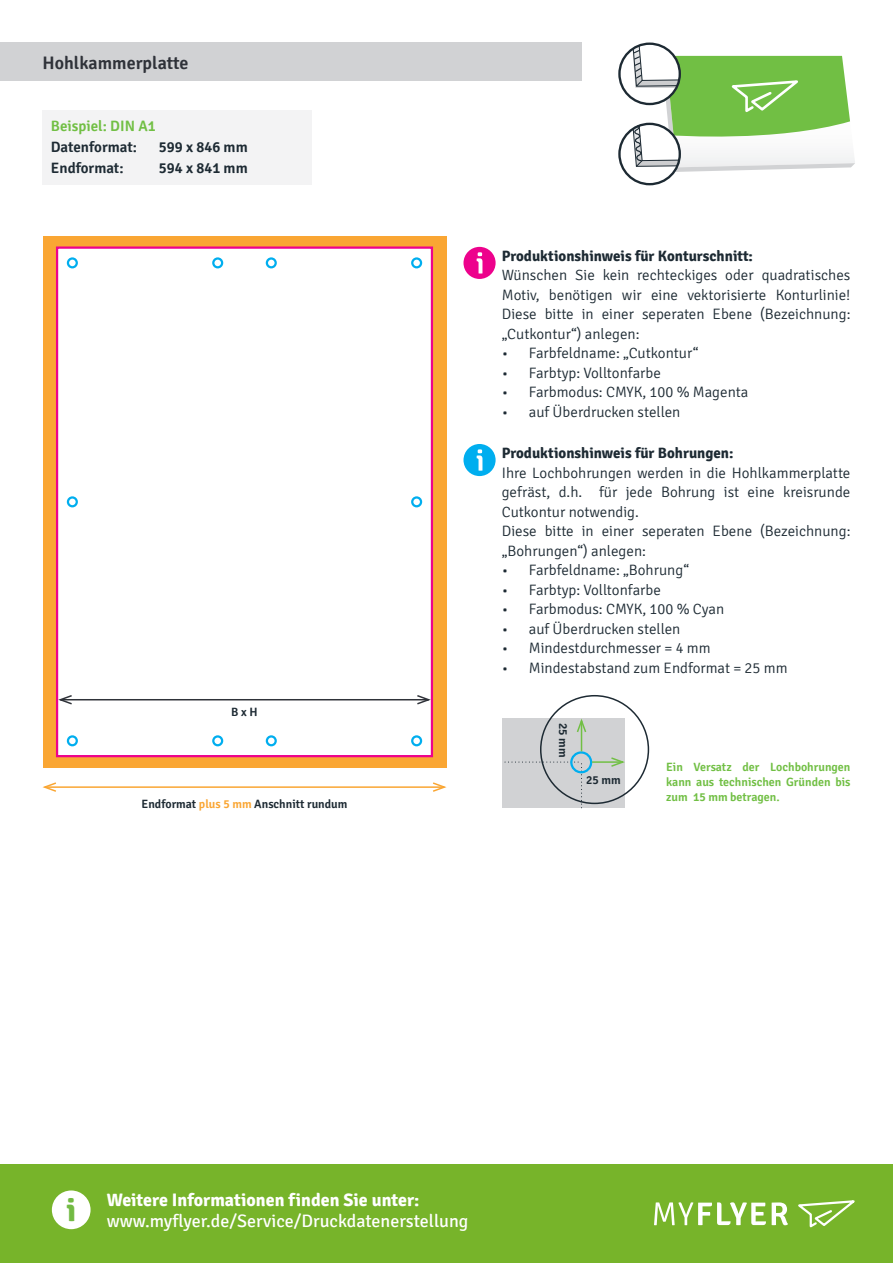
<style>
.page{position:relative;width:893px;height:1263px;background:#fff}
.page>*{position:absolute;margin:0;border:0;box-sizing:border-box;transform-origin:0 0}
.t1{font:700 32.7px "Signika";color:#72ba43}
.t2{font:18px "Signika";color:#fff}
.t3{font:700 18px "Signika";color:#fff}
.t4{font:600 18px "Signika";color:#2f3239}
.t5{font:300 15px/19.5px "Signika";color:#1d2a33;text-align:justify}
.t6{font:700 15px "Signika";color:#1d2a33}
.t7{font:600 15px "Signika";color:#1d2a33}
.t8{font:600 15px "Signika";color:#71bf44}
.t9{font:600 12px/15px "Signika";color:#71bf44;text-align:justify}
.t10{font:600 12px "Signika";color:#1d2a33}
.s1{color:#faa633}
</style>
<div class="page">
<div style="left:0;top:1164px;width:893px;height:99px;background:#77b42a"></div>
<div style="left:52px;top:1190px;width:39px;height:39px;background:#fff;border-radius:50%"></div>
<svg style="left:654px;top:1202px;width:112px;height:23px"></svg>
<svg style="left:772px;top:1200px;width:83px;height:28px"></svg>
<div style="left:0;top:43px;width:581px;height:38px;background:#d1d2d4"></div>
<svg style="left:463px;top:247px;width:33px;height:32px"></svg>
<div style="left:43px;top:110px;width:269px;height:75px;background:#f3f3f4"></div>
<svg style="left:619px;top:44px;width:61px;height:60px"></svg>
<svg style="left:619px;top:124px;width:61px;height:60px"></svg>
<div style="left:618px;top:123px;width:63px;height:62px;border:2px solid #1d2a33;border-radius:50%"></div>
<svg style="left:631px;top:44px;width:224px;height:128px"></svg>
<hr style="left:45px;top:786px;width:399px;height:2px;background:#faa633">
<svg style="left:42px;top:782px;width:16px;height:10px"></svg>
<svg style="left:431px;top:782px;width:16px;height:10px"></svg>
<div style="left:43px;top:236px;width:403px;height:531px;background:#faa633"></div>
<div style="left:56px;top:246px;width:377px;height:511px;background:#fff;border:2px solid #ed028c"></div>
<hr style="left:60px;top:699px;width:369px;height:1px;background:#2f3239">
<svg style="left:56px;top:694px;width:18px;height:12px"></svg>
<svg style="left:415px;top:694px;width:18px;height:12px"></svg>
<div style="left:67px;top:735px;width:11px;height:11px;border:2px solid #00aeef;border-radius:50%"></div>
<div style="left:212px;top:735px;width:11px;height:11px;border:2px solid #00aeef;border-radius:50%"></div>
<div style="left:266px;top:735px;width:11px;height:11px;border:2px solid #00aeef;border-radius:50%"></div>
<div style="left:411px;top:735px;width:11px;height:11px;border:2px solid #00aeef;border-radius:50%"></div>
<div style="left:67px;top:257px;width:11px;height:11px;border:2px solid #00aeef;border-radius:50%"></div>
<div style="left:212px;top:257px;width:11px;height:11px;border:2px solid #00aeef;border-radius:50%"></div>
<div style="left:266px;top:257px;width:11px;height:11px;border:2px solid #00aeef;border-radius:50%"></div>
<div style="left:411px;top:257px;width:11px;height:11px;border:2px solid #00aeef;border-radius:50%"></div>
<div style="left:67px;top:496px;width:11px;height:11px;border:2px solid #00aeef;border-radius:50%"></div>
<div style="left:411px;top:496px;width:11px;height:11px;border:2px solid #00aeef;border-radius:50%"></div>
<svg style="left:463px;top:444px;width:33px;height:32px"></svg>
<div style="left:503px;top:718px;width:122px;height:90px;background:#d1d2d4"></div>
<svg style="left:502px;top:761px;width:81px;height:48px"></svg>
<div style="left:540px;top:695px;width:109px;height:109px;border:2px solid #1d2a33;border-radius:50%"></div>
<div style="left:570px;top:751px;width:22px;height:22px;border:2px solid #00aeef;border-radius:50%"></div>
<hr style="left:581px;top:721px;width:1px;height:30px;background:#71bf44">
<svg style="left:576px;top:719px;width:11px;height:15px"></svg>
<hr style="left:592px;top:761px;width:31px;height:2px;background:#71bf44">
<svg style="left:610px;top:757px;width:15px;height:10px"></svg>
<p class="t4" style="left:43px;top:53px;width:148px">Hohlkammerplatte</p>
<p class="t8" style="left:51px;top:117px;width:106px">Beispiel: DIN A1</p>
<p class="t7" style="left:51px;top:138px;width:88px">Datenformat:</p>
<p class="t7" style="left:159px;top:138px;width:90px">599 x 846 mm</p>
<p class="t7" style="left:51px;top:159px;width:74px">Endformat:</p>
<p class="t7" style="left:159px;top:159px;width:90px">594 x 841 mm</p>
<p class="t10" style="left:231px;top:705px;width:28px">B x H</p>
<p class="t10" style="left:142px;top:797px;width:207px">Endformat <span class="s1">plus 5 mm</span> Anschnitt rundum</p>
<p class="t6" style="left:502px;top:247px;width:253px">Produktionshinweis für Konturschnitt:</p>
<p class="t5" style="left:502px;top:266px;width:350px">Wünschen Sie kein rechteckiges oder quadratisches Motiv, benötigen wir eine vektorisierte Konturlinie!<br>Diese bitte in einer seperaten Ebene (Bezeichnung: „Cutkontur“) anlegen:</p>
<p class="t5" style="left:502px;top:344px;width:198px">• Farbfeldname: „Cutkontur“</p>
<p class="t5" style="left:502px;top:363px;width:161px">• Farbtyp: Volltonfarbe</p>
<p class="t5" style="left:502px;top:383px;width:248px">• Farbmodus: CMYK, 100 % Magenta</p>
<p class="t5" style="left:502px;top:402px;width:180px">• auf Überdrucken stellen</p>
<p class="t6" style="left:502px;top:444px;width:233px">Produktionshinweis für Bohrungen:</p>
<p class="t5" style="left:502px;top:463px;width:350px">Ihre Lochbohrungen werden in die Hohlkammerplatte gefräst, d.h. für jede Bohrung ist eine kreisrunde Cutkontur notwendig.</p>
<p class="t5" style="left:502px;top:522px;width:350px">Diese bitte in einer seperaten Ebene (Bezeichnung: „Bohrungen“) anlegen:</p>
<p class="t5" style="left:502px;top:561px;width:189px">• Farbfeldname: „Bohrung“</p>
<p class="t5" style="left:502px;top:580px;width:161px">• Farbtyp: Volltonfarbe</p>
<p class="t5" style="left:502px;top:600px;width:224px">• Farbmodus: CMYK, 100 % Cyan</p>
<p class="t5" style="left:502px;top:619px;width:180px">• auf Überdrucken stellen</p>
<p class="t5" style="left:502px;top:639px;width:210px">• Mindestdurchmesser = 4 mm</p>
<p class="t5" style="left:502px;top:658px;width:287px">• Mindestabstand zum Endformat = 25 mm</p>
<p class="t10" style="left:570px;top:723px;width:36px;rotate:90deg">25 mm</p>
<p class="t10" style="left:586px;top:773px;width:36px">25 mm</p>
<p class="t9" style="left:666px;top:760px;width:186px">Ein Versatz der Lochbohrungen kann aus technischen Gründen bis zum 15 mm betragen.</p>
<h1 class="t1" style="left:67px;top:1190px;width:11px">i</h1>
<p class="t3" style="left:107px;top:1188px;width:314px">Weitere Informationen finden Sie unter:</p>
<p class="t2" style="left:107px;top:1211px;width:363px">www.myflyer.de/Service/Druckdatenerstellung</p>
</div>
